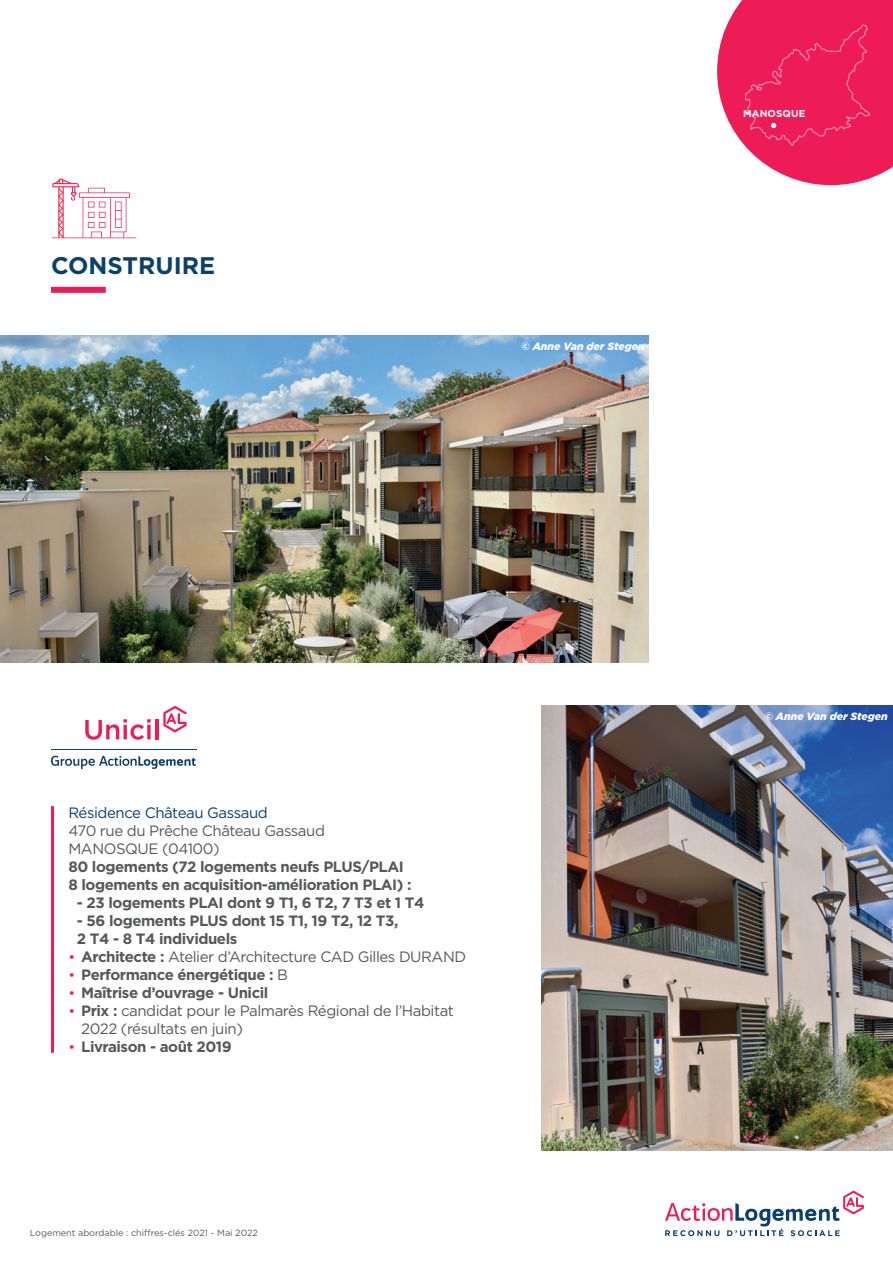
<style>
.page{position:relative;width:893px;height:1263px;background:#fff}
.page>*{position:absolute;margin:0;border:0;box-sizing:border-box;transform-origin:0 0}
.t1{font:700 24px "Gotham";color:#0b406d}
.t2{font:700 15px/18px "Gotham";letter-spacing:-.03em;color:#57585a}
.t3{font:15px/18px "Gotham";letter-spacing:-.03em;color:#57585a}
.t4{font:15px "Gotham";letter-spacing:-.03em;color:#0b406d}
.t5{font:italic 900 10.5px "Gotham";color:#fff}
.t6{font:700 9.9px "Gotham";letter-spacing:.01em;color:#fff}
.t7{font:9px "Gotham";color:#57585a}
.s1{font-size:14.25px;color:#ed1b56}
.s2{font-weight:700}
.s3{font-weight:400;font-size:14.25px;color:#ed1b56}
.s4{font-weight:400}
</style>
<div class="page">
<svg style="left:665px;top:1191px;width:199px;height:45px"></svg>
<svg style="left:717px;top:0;width:176px;height:185px;background:#ef3b6e"></svg>
<svg style="left:52px;top:179px;width:85px;height:60px"></svg>
<div style="left:51px;top:287px;width:55px;height:6px;background:#ed1b56"></div>
<img style="left:0;top:336px;width:648px;height:326px">
<hr style="left:51px;top:806px;width:3px;height:247px;background:#ed1b56">
<img style="left:541px;top:706px;width:352px;height:444px">
<svg style="left:85px;top:719px;width:66px;height:21px"></svg>
<svg style="left:147px;top:725px;width:4px;height:14px"></svg>
<hr style="left:155px;top:719px;width:4px;height:20px;background:#ed1b56">
<svg style="left:51px;top:756px;width:145px;height:13px"></svg>
<hr style="left:51px;top:749px;width:146px;height:1px;background:#0b406d">
<svg style="left:163px;top:706px;width:24px;height:26px"></svg>
<h1 class="t1" style="left:51px;top:249px;width:166px">CONSTRUIRE</h1>
<p class="t5" style="left:521px;top:340px;width:125px">© Anne Van der Stegen</p>
<p class="t6" style="left:743px;top:107px;width:64px">MANOSQUE</p>
<p class="t4" style="left:68px;top:803px;width:201px">Résidence Château Gassaud</p>
<p class="t3" style="left:68px;top:821px;width:258px">470 rue du Prêche Château Gassaud<br>MANOSQUE (04100)</p>
<p class="t2" style="left:68px;top:858px;width:345px">80 logements (72 logements neufs PLUS/PLAI<br>8 logements en acquisition-amélioration PLAI) :</p>
<p class="t2" style="left:77px;top:894px;width:349px">- 23 logements PLAI dont 9 T1, 6 T2, 7 T3 et 1 T4</p>
<p class="t2" style="left:77px;top:912px;width:323px">- 56 logements PLUS dont 15 T1, 19 T2, 12 T3,<br>2 T4 - 8 T4 individuels</p>
<p class="t3" style="left:68px;top:947px;width:399px"><span class="s1">•</span> <span class="s2">Architecte :</span> Atelier d’Architecture CAD Gilles DURAND</p>
<p class="t2" style="left:68px;top:966px;width:221px"><span class="s3">•</span> Performance énergétique : <span class="s4">B</span></p>
<p class="t2" style="left:68px;top:984px;width:201px"><span class="s3">•</span> Maîtrise d’ouvrage - Unicil</p>
<p class="t3" style="left:81px;top:1001px;width:374px;text-indent:-13px"><span class="s1">•</span> <span class="s2">Prix :</span> candidat pour le Palmarès Régional de l’Habitat<br>2022 (résultats en juin)</p>
<p class="t2" style="left:68px;top:1038px;width:165px"><span class="s3">•</span> Livraison - août 2019</p>
<p class="t7" style="left:30px;top:1227px;width:230px">Logement abordable : chiffres-clés 2021 - Mai 2022</p>
<p class="t5" style="left:764px;top:710px;width:125px">© Anne Van der Stegen</p>
</div>
